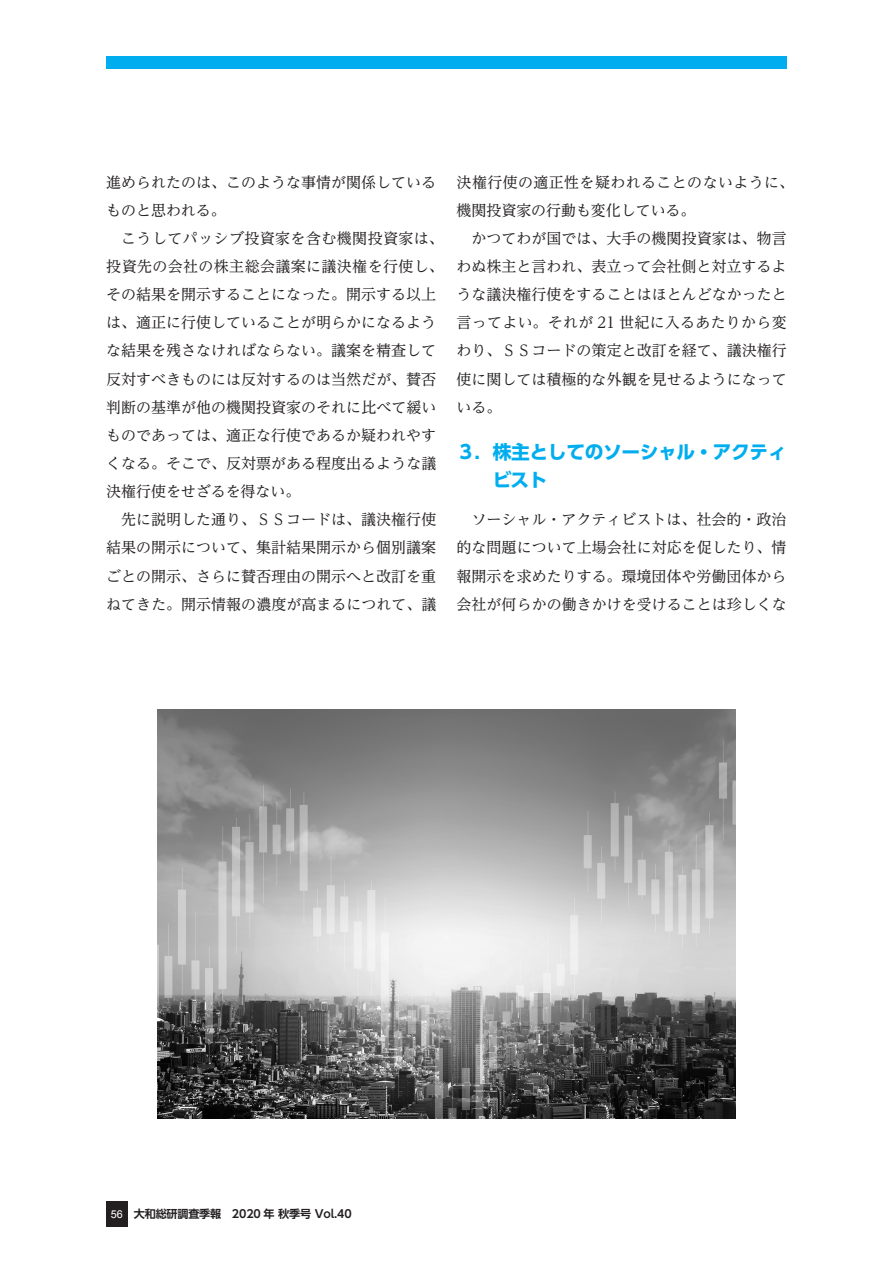
<style>
.page{position:relative;width:893px;height:1263px;background:#fff}
.page>*{position:absolute;margin:0;border:0;box-sizing:border-box;transform-origin:0 0}
.t1{font:700 18.75px/28.5px "UD Shin Go Pr 6";letter-spacing:-.02em;color:#00aeef}
.t2{font:15px/28.2px "UD Reimin Pr 6";color:#231f20;text-align:justify}
.t3{font:15px/28.2px "UD Reimin Pr 6";letter-spacing:.025em;color:#231f20}
.t4{font:700 11.1px "UD Shin Go Pr 6 De";letter-spacing:-.01em;color:#231f20}
.s1{font-family:"Arial";font-weight:400;font-size:10.8px;color:#fff}
</style>
<div class="page">
<div style="left:106px;top:56px;width:681px;height:13px;background:#00aeef"></div>
<div style="left:106px;top:1201px;width:22px;height:26px;background:#231f20"></div>
<img style="left:157px;top:709px;width:579px;height:409px">
<p class="t2" style="left:106px;top:167px;width:331px">進められたのは、このような事情が関係しているものと思われる。</p>
<p class="t2" style="left:106px;top:224px;width:339px;text-align:left;text-indent:15px">こうしてパッシブ投資家を含む機関投資家は、投資先の会社の株主総会議案に議決権を行使し、その結果を開示することになった。開示する以上は、適正に行使していることが明らかになるような結果を残さなければならない。議案を精査して反対すべきものには反対するのは当然だが、賛否判断の基準が他の機関投資家のそれに比べて緩いものであっては、適正な行使であるか疑われやすくなる。そこで、反対票がある程度出るような議決権行使をせざるを得ない。</p>
<p class="t2" style="left:106px;top:505px;width:332px;text-indent:15px">先に説明した通り、ＳＳコードは、議決権行使結果の開示について、集計結果開示から個別議案ごとの開示、さらに賛否理由の開示へと改訂を重ねてきた。開示情報の濃度が高まるにつれて、議</p>
<p class="t3" style="left:457px;top:167px;width:339px">決権行使の適正性を疑われることのないように、機関投資家の行動も変化している。</p>
<p class="t2" style="left:457px;top:224px;width:332px;text-indent:15px">かつてわが国では、大手の機関投資家は、物言わぬ株主と言われ、表立って会社側と対立するような議決権行使をすることはほとんどなかったと言ってよい。それが 21 世紀に入るあたりから変わり、ＳＳコードの策定と改訂を経て、議決権行使に関しては積極的な外観を見せるようになっている。</p>
<p class="t1" style="left:493px;top:437px;width:295px;text-indent:-36px">３．株主としてのソーシャル・アクティビスト</p>
<p class="t2" style="left:457px;top:505px;width:331px;text-indent:15px">ソーシャル・アクティビストは、社会的・政治的な問題について上場会社に対応を促したり、情報開示を求めたりする。環境団体や労働団体から会社が何らかの働きかけを受けることは珍しくな</p>
<p class="t4" style="left:111px;top:1205px;width:242px"><span class="s1">56</span> 大和総研調査季報　2020 年 秋季号 Vol.40</p>
</div>
